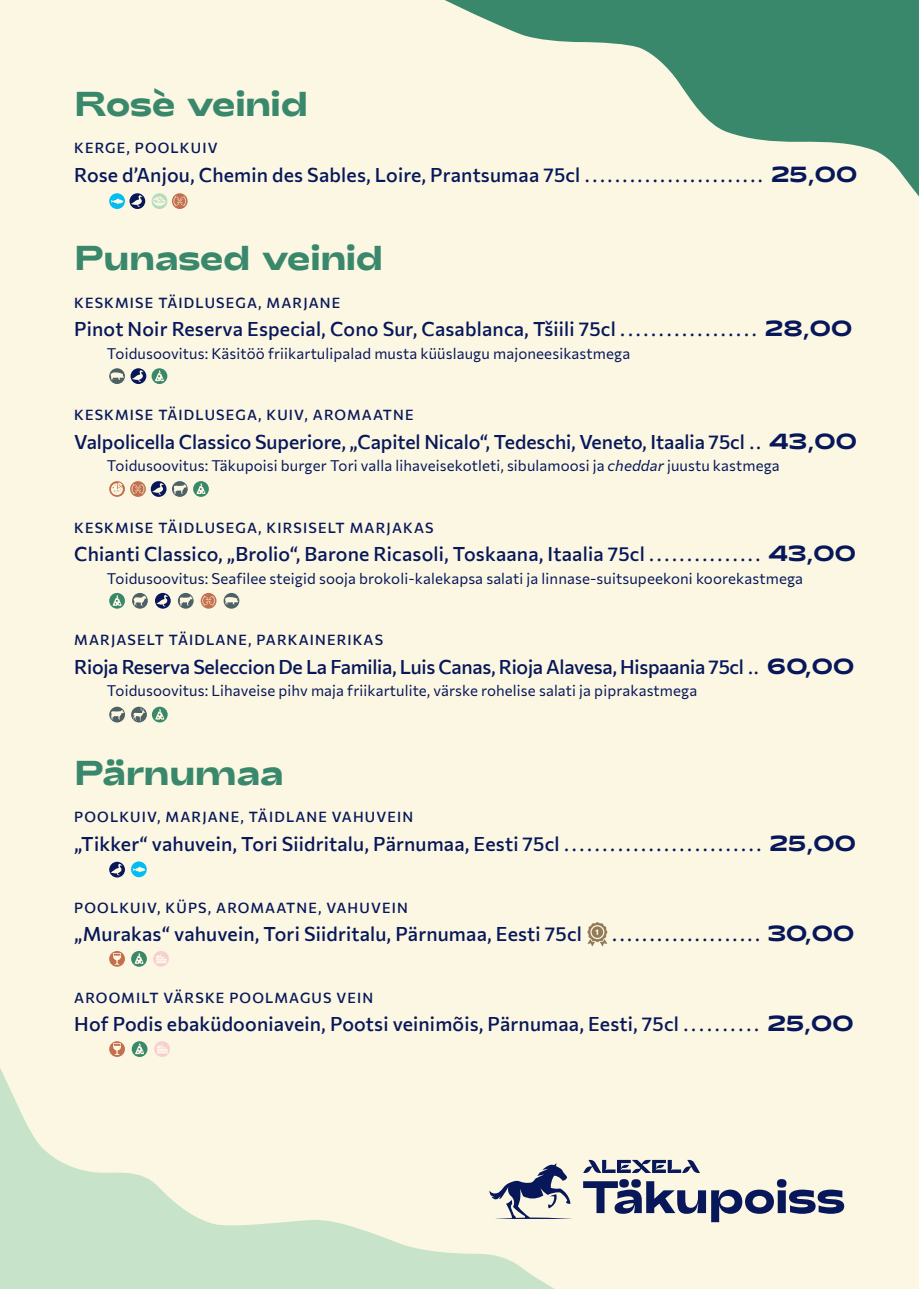
<style>
.page{position:relative;width:919px;height:1289px;background:#fff}
.page>*{position:absolute;margin:0;border:0;box-sizing:border-box;transform-origin:0 0}
.t1{font:700 34.5px "Adieu";letter-spacing:-.01em;color:#3a886c}
.t2{font:500 19.5px "Commissioner";letter-spacing:.01em;color:#071759}
.t3{font:500 19.5px "Commissioner";letter-spacing:-.015em;color:#071759}
.t4{font:500 17.55px "Commissioner";color:#071759}
.t5{font:15px "Commissioner";letter-spacing:.01em;color:#071759}
.t6{font:500 14.25px "Commissioner";letter-spacing:.08em;color:#071759}
.s1{font-size:17.55px}
.s2{font-family:"Adieu";font-weight:700;font-size:21.9px}
.s3{font-family:"Commissioner Flair";font-style:italic}
</style>
<div class="page">
<div style="left:0;top:0;width:918px;height:1288px;background:#fbf7e3"></div>
<svg style="left:445px;top:0;width:473px;height:195px"></svg>
<svg style="left:0;top:1068px;width:555px;height:220px"></svg>
<svg style="left:489px;top:1163px;width:82px;height:55px"></svg>
<svg style="left:583px;top:1179px;width:261px;height:43px"></svg>
<svg style="left:583px;top:1159px;width:117px;height:13px"></svg>
<svg style="left:132px;top:1041px;width:15px;height:15px"></svg>
<svg style="left:135px;top:1044px;width:9px;height:10px"></svg>
<svg style="left:109px;top:1041px;width:16px;height:15px"></svg>
<svg style="left:113px;top:1043px;width:8px;height:11px"></svg>
<svg style="left:154px;top:1041px;width:16px;height:15px"></svg>
<svg style="left:157px;top:1043px;width:11px;height:10px"></svg>
<div style="left:109px;top:593px;width:16px;height:15px;background:#3a886c;border-radius:50%"></div>
<svg style="left:112px;top:596px;width:10px;height:10px"></svg>
<svg style="left:155px;top:593px;width:16px;height:15px"></svg>
<svg style="left:156px;top:595px;width:12px;height:11px"></svg>
<svg style="left:178px;top:593px;width:15px;height:15px"></svg>
<svg style="left:179px;top:596px;width:13px;height:9px"></svg>
<svg style="left:201px;top:593px;width:15px;height:15px"></svg>
<svg style="left:202px;top:596px;width:13px;height:9px"></svg>
<svg style="left:223px;top:593px;width:16px;height:15px"></svg>
<svg style="left:224px;top:597px;width:14px;height:7px"></svg>
<svg style="left:132px;top:593px;width:16px;height:15px"></svg>
<svg style="left:134px;top:596px;width:12px;height:9px"></svg>
<svg style="left:193px;top:481px;width:16px;height:16px"></svg>
<svg style="left:196px;top:484px;width:10px;height:10px"></svg>
<svg style="left:172px;top:481px;width:16px;height:16px"></svg>
<svg style="left:173px;top:484px;width:14px;height:10px"></svg>
<svg style="left:151px;top:481px;width:15px;height:16px"></svg>
<svg style="left:152px;top:483px;width:12px;height:12px"></svg>
<svg style="left:130px;top:481px;width:16px;height:16px"></svg>
<svg style="left:131px;top:484px;width:14px;height:9px"></svg>
<svg style="left:109px;top:481px;width:16px;height:16px"></svg>
<svg style="left:111px;top:482px;width:12px;height:13px"></svg>
<svg style="left:129px;top:193px;width:16px;height:16px"></svg>
<svg style="left:131px;top:195px;width:12px;height:12px"></svg>
<svg style="left:109px;top:193px;width:16px;height:16px"></svg>
<svg style="left:111px;top:198px;width:12px;height:6px"></svg>
<svg style="left:172px;top:193px;width:16px;height:16px"></svg>
<svg style="left:173px;top:196px;width:13px;height:10px"></svg>
<svg style="left:151px;top:193px;width:16px;height:16px"></svg>
<svg style="left:152px;top:196px;width:14px;height:10px"></svg>
<svg style="left:109px;top:706px;width:16px;height:16px"></svg>
<svg style="left:111px;top:710px;width:13px;height:9px"></svg>
<svg style="left:131px;top:706px;width:16px;height:16px"></svg>
<svg style="left:133px;top:707px;width:12px;height:13px"></svg>
<svg style="left:152px;top:706px;width:16px;height:16px"></svg>
<svg style="left:155px;top:710px;width:9px;height:10px"></svg>
<svg style="left:109px;top:951px;width:16px;height:15px"></svg>
<svg style="left:113px;top:952px;width:8px;height:12px"></svg>
<div style="left:153px;top:951px;width:16px;height:15px;background:#f7cfd3;border-radius:50%"></div>
<svg style="left:156px;top:953px;width:11px;height:10px"></svg>
<div style="left:131px;top:951px;width:16px;height:15px;background:#3a886c;border-radius:50%"></div>
<svg style="left:134px;top:954px;width:10px;height:10px"></svg>
<svg style="left:109px;top:368px;width:16px;height:16px"></svg>
<svg style="left:110px;top:372px;width:14px;height:8px"></svg>
<svg style="left:151px;top:368px;width:16px;height:16px"></svg>
<svg style="left:155px;top:372px;width:9px;height:10px"></svg>
<svg style="left:130px;top:368px;width:16px;height:16px"></svg>
<svg style="left:132px;top:370px;width:12px;height:12px"></svg>
<svg style="left:131px;top:861px;width:16px;height:16px"></svg>
<svg style="left:132px;top:866px;width:13px;height:6px"></svg>
<svg style="left:109px;top:861px;width:16px;height:16px"></svg>
<svg style="left:111px;top:863px;width:12px;height:12px"></svg>
<svg style="left:587px;top:922px;width:20px;height:24px"></svg>
<h1 class="t1" style="left:74px;top:91px;width:235px">Rosè veinid</h1>
<p class="t6" style="left:74px;top:139px;width:145px">KERGE, POOLKUIV</p>
<p class="t2" style="left:74px;top:162px;width:784px">Rose d’Anjou, Chemin des Sables, Loire, Prantsumaa 75cl <span class="s1">. . . . . . . . . . . . . . . . . . . . . . . .</span> <span class="s2">25,00</span></p>
<h1 class="t1" style="left:74px;top:246px;width:310px">Punased veinid</h1>
<p class="t6" style="left:74px;top:293px;width:267px">KESKMISE TÄIDLUSEGA, MARJANE</p>
<p class="t2" style="left:74px;top:316px;width:779px">Pinot Noir Reserva Especial, Cono Sur, Casablanca, Tšiili 75cl <span class="s1">. . . . . . . . . . . . . . . . . .</span> <span class="s2">28,00</span></p>
<p class="t5" style="left:107px;top:343px;width:525px">Toidusoovitus: Käsitöö friikartulipalad musta küüslaugu majoneesikastmega</p>
<p class="t6" style="left:74px;top:406px;width:341px">KESKMISE TÄIDLUSEGA, KUIV, AROMAATNE</p>
<p class="t2" style="left:74px;top:429px;width:784px">Valpolicella Classico Superiore, „Capitel Nicalo“, Tedeschi, Veneto, Itaalia 75cl <span class="s1">..</span> <span class="s2">43,00</span></p>
<p class="t5" style="left:107px;top:456px;width:674px">Toidusoovitus: Täkupoisi burger Tori valla lihaveisekotleti, sibulamoosi ja <span class="s3">cheddar</span> juustu kastmega</p>
<p class="t6" style="left:74px;top:518px;width:361px">KESKMISE TÄIDLUSEGA, KIRSISELT MARJAKAS</p>
<p class="t2" style="left:74px;top:541px;width:783px">Chianti Classico, „Brolio“, Barone Ricasoli, Toskaana, Itaalia 75cl <span class="s1">. . . . . . . . . . . . . . .</span> <span class="s2">43,00</span></p>
<p class="t5" style="left:107px;top:568px;width:697px">Toidusoovitus: Seafilee steigid sooja brokoli-kalekapsa salati ja linnase-suitsupeekoni koorekastmega</p>
<p class="t6" style="left:74px;top:631px;width:310px">MARJASELT TÄIDLANE, PARKAINERIKAS</p>
<p class="t3" style="left:74px;top:654px;width:781px">Rioja Reserva Seleccion De La Familia, Luis Canas, Rioja Alavesa, Hispaania 75cl <span class="s1">..</span> <span class="s2">60,00</span></p>
<p class="t5" style="left:107px;top:681px;width:592px">Toidusoovitus: Lihaveise pihv maja friikartulite, värske rohelise salati ja piprakastmega</p>
<h1 class="t1" style="left:74px;top:760px;width:211px">Pärnumaa</h1>
<p class="t6" style="left:74px;top:808px;width:340px">POOLKUIV, MARJANE, TÄIDLANE VAHUVEIN</p>
<p class="t2" style="left:74px;top:831px;width:783px">„Tikker“ vahuvein, Tori Siidritalu, Pärnumaa, Eesti 75cl <span class="s1">. . . . . . . . . . . . . . . . . . . . . . . . . .</span> <span class="s2">25,00</span></p>
<p class="t6" style="left:74px;top:898px;width:335px">POOLKUIV, KÜPS, AROMAATNE, VAHUVEIN</p>
<p class="t2" style="left:74px;top:921px;width:509px">„Murakas“ vahuvein, Tori Siidritalu, Pärnumaa, Eesti 75cl</p>
<p class="t4" style="left:612px;top:923px;width:243px">.................... <span class="s2">30,00</span></p>
<p class="t6" style="left:74px;top:988px;width:300px">AROOMILT VÄRSKE POOLMAGUS VEIN</p>
<p class="t2" style="left:74px;top:1011px;width:781px">Hof Podis ebaküdooniavein, Pootsi veinimõis, Pärnumaa, Eesti, 75cl <span class="s1">. . . . . . . . . .</span> <span class="s2">25,00</span></p>
</div>
